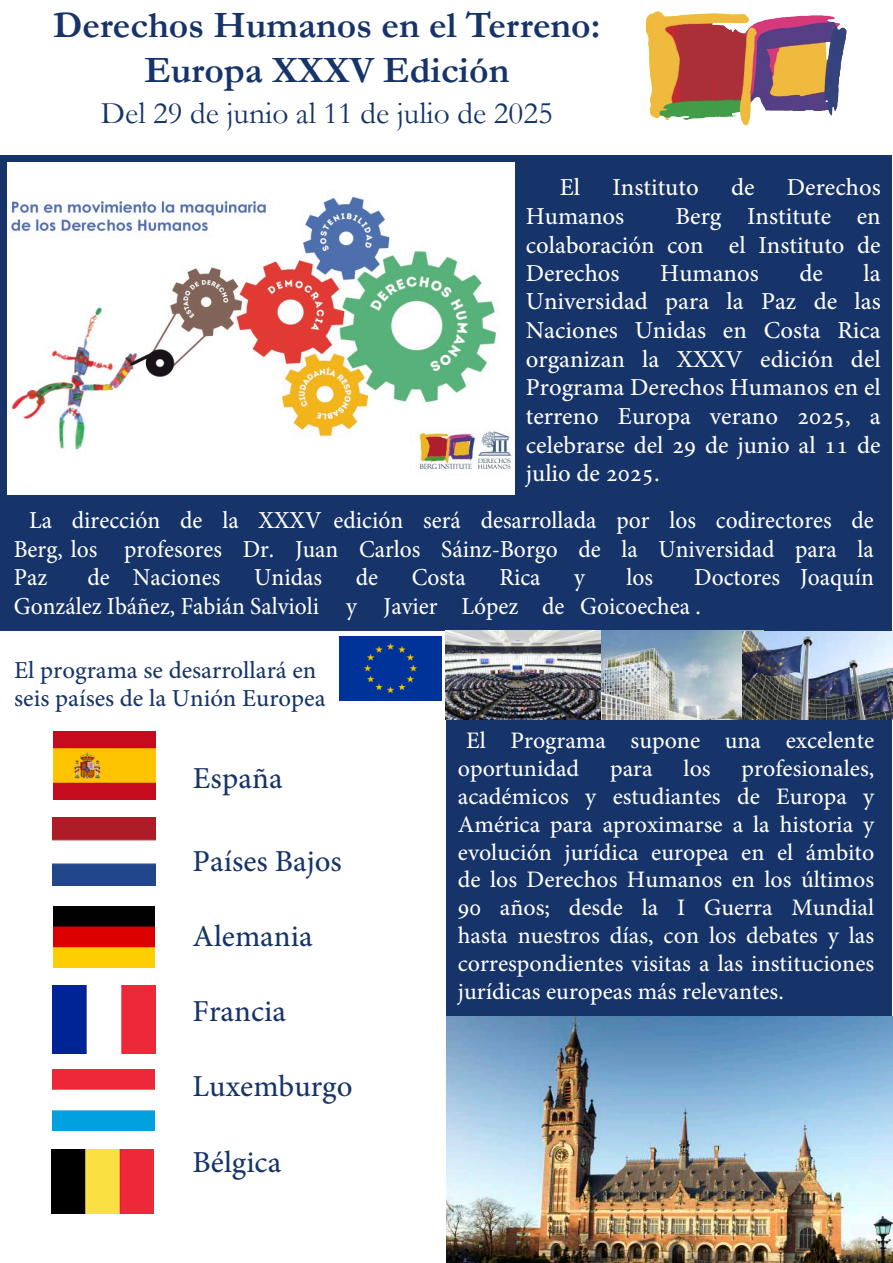
<style>
.page{position:relative;width:893px;height:1263px;background:#fff}
.page>*{position:absolute;margin:0;border:0;box-sizing:border-box;transform-origin:0 0}
.t1{font:700 37.5px/45px "Garamond";color:#163469;text-align:center}
.t2{font:31.5px "Garamond";color:#163469}
.t3{font:30px "Adobe Hebrew";color:#163469}
.t4{font:24px/28.7px "Adobe Hebrew";color:#fff;text-align:justify}
.t5{font:24px/28.8px "Adobe Hebrew";color:#fff;text-align:justify;scale:.95 1}
.t6{font:24px/28px "Adobe Hebrew";color:#163469}
.t7{font:23.25px/27.9px "Adobe Hebrew";color:#fff}
</style>
<div class="page">
<div style="left:0;top:0;width:892px;height:1262px;background:#163469"></div>
<div style="left:0;top:0;width:892px;height:155px;background:#fff"></div>
<div style="left:0;top:631px;width:445px;height:632px;background:#fff"></div>
<img style="left:445px;top:630px;width:318px;height:89px">
<img style="left:446px;top:1016px;width:447px;height:247px">
<img style="left:51px;top:1149px;width:103px;height:64px">
<img style="left:53px;top:986px;width:102px;height:68px">
<img style="left:53px;top:906px;width:102px;height:62px">
<img style="left:53px;top:1069px;width:102px;height:61px">
<img style="left:53px;top:817px;width:102px;height:68px">
<img style="left:53px;top:731px;width:102px;height:68px">
<div style="left:339px;top:637px;width:102px;height:63px;background:#039"></div>
<img style="left:743px;top:631px;width:150px;height:88px">
<img style="left:645px;top:11px;width:202px;height:115px">
<img style="left:7px;top:162px;width:507px;height:333px">
<h1 class="t1" style="left:53px;top:2px;width:549px">Derechos Humanos en el Terreno:<br>Europa XXXV Edición</h1>
<h2 class="t2" style="left:101px;top:91px;width:453px">Del 29 de junio al 11 de julio de 2025</h2>
<p class="t4" style="left:560px;top:174px;width:22px">El</p>
<p class="t4" style="left:612px;top:174px;width:88px">Instituto</p>
<p class="t4" style="left:731px;top:174px;width:25px">de</p>
<p class="t4" style="left:787px;top:174px;width:95px">Derechos</p>
<p class="t4" style="left:526px;top:202px;width:100px">Humanos</p>
<p class="t4" style="left:526px;top:202px;width:356px;text-indent:150px">Berg Institute en colaboración con el Instituto de Derechos</p>
<p class="t4" style="left:526px;top:259px;width:356px;text-indent:338px">la Universidad para la Paz de las Naciones Unidas en Costa Rica organizan la XXXV edición del Programa Derechos Humanos en el terreno Europa verano 2025, a celebrarse del 29 de junio al 11 de julio de 2025.</p>
<p class="t5" style="left:14px;top:506px;width:907px;text-indent:15px">La dirección de la XXXV edición será desarrollada por los codirectores de Berg, los profesores Dr. Juan Carlos Sáinz-Borgo de la Universidad para la Paz</p>
<p class="t4" style="left:660px;top:259px;width:100px">Humanos</p>
<p class="t4" style="left:799px;top:259px;width:25px">de</p>
<p class="t5" style="left:87px;top:563px;width:141px">de Naciones</p>
<p class="t5" style="left:254px;top:563px;width:73px">Unidas</p>
<p class="t5" style="left:356px;top:563px;width:25px">de</p>
<p class="t5" style="left:412px;top:563px;width:58px">Costa</p>
<p class="t5" style="left:499px;top:563px;width:45px">Rica</p>
<p class="t5" style="left:574px;top:563px;width:13px">y</p>
<p class="t5" style="left:626px;top:563px;width:29px">los</p>
<p class="t5" style="left:14px;top:563px;width:907px;text-indent:680px">Doctores Joaquín<br>González Ibáñez, Fabián Salvioli y Javier López de Goicoechea .</p>
<p class="t6" style="left:14px;top:656px;width:313px">El programa se desarrollará en seis países de la Unión Europea</p>
<p class="t3" style="left:193px;top:760px;width:91px">España</p>
<p class="t3" style="left:193px;top:843px;width:151px">Países Bajos</p>
<p class="t3" style="left:193px;top:918px;width:122px">Alemania</p>
<p class="t3" style="left:193px;top:993px;width:95px">Francia</p>
<p class="t3" style="left:193px;top:1068px;width:161px">Luxemburgo</p>
<p class="t3" style="left:193px;top:1144px;width:90px">Bélgica</p>
<p class="t7" style="left:458px;top:727px;width:418px;text-indent:8px">El Programa supone una excelente oportunidad</p>
<p class="t7" style="left:458px;top:755px;width:418px;text-align:justify;text-indent:284px">profesionales, académicos y estudiantes de Europa y América para aproximarse a la historia y evolución jurídica europea en el ámbito de los Derechos Humanos en los últimos 90 años; desde la I Guerra Mundial hasta nuestros días, con los debates y las correspondientes visitas a las instituciones jurídicas europeas más relevantes.</p>
<p class="t7" style="left:610px;top:755px;width:44px">para</p>
<p class="t7" style="left:684px;top:755px;width:29px">los</p>
</div>
